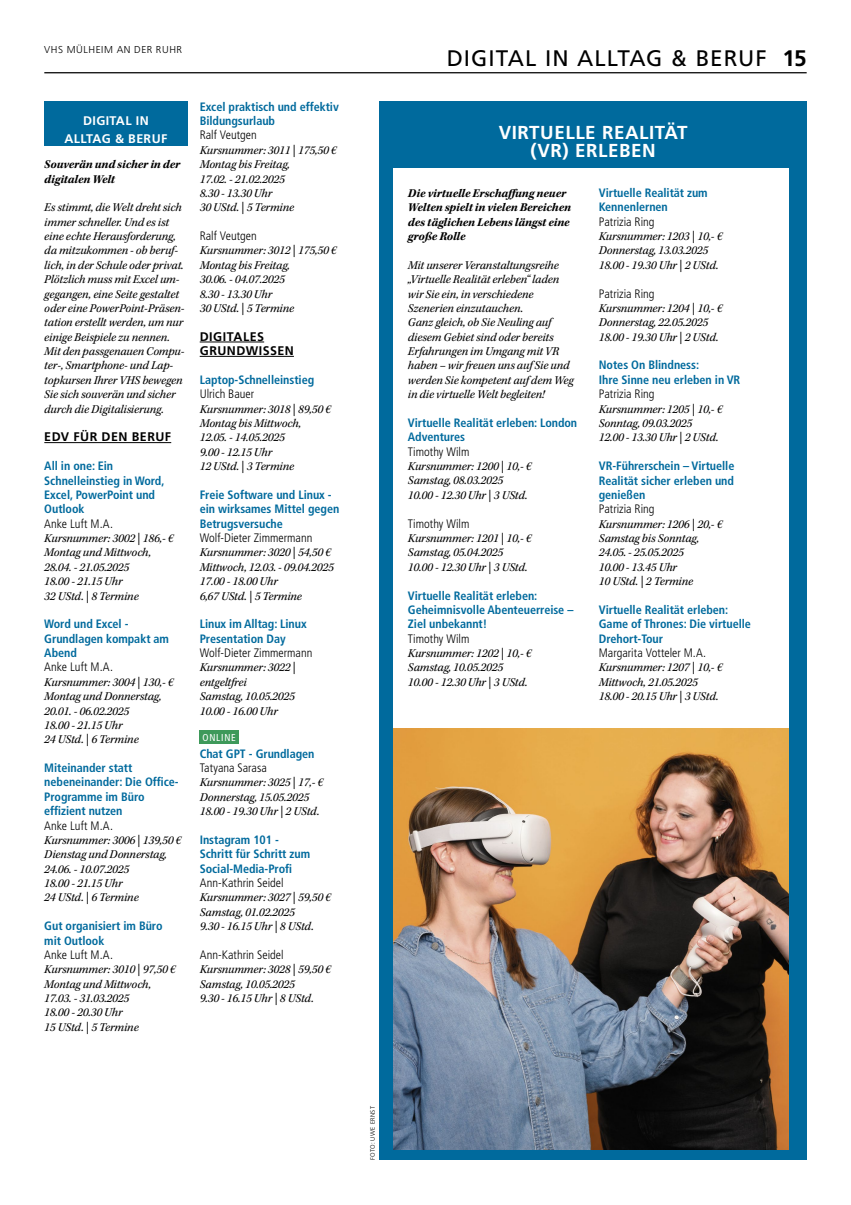
<style>
.page{position:relative;width:851px;height:1205px;background:#fff}
.page>*{position:absolute;margin:0;border:0;box-sizing:border-box;transform-origin:0 0}
.t1{font:22.5px "Frutiger LT Std";letter-spacing:.045em;color:#000}
.t2{font:700 18.75px/17.5px "Frutiger LT Std";letter-spacing:.03em;color:#fff;text-align:center}
.t3{font:700 12.5px/14.4px "Frutiger LT Std";letter-spacing:.04em;color:#000}
.t4{font:700 12.5px/17.5px "Frutiger LT Std";letter-spacing:.03em;color:#fff;text-align:center}
.t5{font:italic 12.25px/14.4px "Kepler Std";letter-spacing:-.01em;color:#000}
.t6{font:300 condensed 12.25px "Frutiger LT Std";color:#000}
.t7{font:italic 700 12.25px/14.4px "Kepler Std";letter-spacing:-.01em;color:#000}
.t8{font:700 condensed 12.12px/14.4px "Frutiger LT Std";letter-spacing:-.005em;color:#006a9d}
.t9{font:300 10px "Frutiger LT Std";letter-spacing:.06em;color:#000}
.t10{font:condensed 10px "Frutiger LT Std";letter-spacing:.075em;color:#fff}
.t11{font:300 6.25px "Frutiger LT Std";letter-spacing:.06em;color:#000}
.s1{font-weight:700}
</style>
<div class="page">
<hr style="left:44px;top:72px;width:762px;height:1px;background:#000">
<div style="left:44px;top:101px;width:143px;height:45px;background:#006a9d"></div>
<hr style="left:44px;top:442px;width:127px;height:1px;background:#000">
<div style="left:379px;top:101px;width:427px;height:1059px;background:#006a9d"></div>
<hr style="left:200px;top:342px;width:64px;height:1px;background:#000">
<hr style="left:200px;top:356px;width:94px;height:1px;background:#000">
<div style="left:200px;top:730px;width:39px;height:13px;background:#3e995a"></div>
<div style="left:393px;top:168px;width:395px;height:561px;background:#fff"></div>
<img style="left:393px;top:729px;width:395px;height:420px">
<p class="t9" style="left:44px;top:44px;width:139px">VHS MÜLHEIM AN DER RUHR</p>
<p class="t4" style="left:64px;top:112px;width:104px">DIGITAL IN<br>ALLTAG &amp; BERUF</p>
<p class="t7" style="left:44px;top:158px;width:137px">Souverän und sicher in der digitalen Welt</p>
<p class="t5" style="left:44px;top:201px;width:142px">Es stimmt, die Welt dreht sich immer schneller. Und es ist eine echte Herausforderung, da mitzukommen - ob beruf&shy;lich, in der Schule oder privat.<br>Plötzlich muss mit Excel um&shy;gegangen, eine Seite gestaltet oder eine PowerPoint-Präsen&shy;tation erstellt werden, um nur einige Beispiele zu nennen.<br>Mit den passgenauen Compu&shy;ter-, Smartphone- und Lap&shy;topkursen Ihrer VHS bewegen<br>Sie sich souverän und sicher durch die Digitalisierung.</p>
<p class="t3" style="left:44px;top:430px;width:128px">EDV FÜR DEN BERUF</p>
<p class="t8" style="left:44px;top:459px;width:122px">All in one: Ein<br>Schnelleinstieg in Word,<br>Excel, PowerPoint und<br>Outlook</p>
<p class="t6" style="left:44px;top:516px;width:70px">Anke Luft M.A.</p>
<p class="t5" style="left:44px;top:531px;width:131px">Kursnummer: 3002 | 186,- €<br>Montag und Mittwoch,<br>28.04. - 21.05.2025<br>18.00 - 21.15 Uhr<br>32 UStd. | 8 Termine</p>
<p class="t8" style="left:44px;top:617px;width:126px">Word und Excel -<br>Grundlagen kompakt am<br>Abend</p>
<p class="t6" style="left:44px;top:660px;width:70px">Anke Luft M.A.</p>
<p class="t5" style="left:44px;top:675px;width:131px">Kursnummer: 3004 | 130,- €<br>Montag und Donnerstag,<br>20.01. - 06.02.2025<br>18.00 - 21.15 Uhr<br>24 UStd. | 6 Termine</p>
<p class="t8" style="left:44px;top:761px;width:136px">Miteinander statt nebeneinander: Die Office-<br>Programme im Büro effizient nutzen</p>
<p class="t6" style="left:44px;top:818px;width:70px">Anke Luft M.A.</p>
<p class="t5" style="left:44px;top:833px;width:138px">Kursnummer: 3006 | 139,50 €<br>Dienstag und Donnerstag,<br>24.06. - 10.07.2025<br>18.00 - 21.15 Uhr<br>24 UStd. | 6 Termine</p>
<p class="t8" style="left:44px;top:919px;width:120px">Gut organisiert im Büro mit Outlook</p>
<p class="t6" style="left:44px;top:948px;width:70px">Anke Luft M.A.</p>
<p class="t5" style="left:44px;top:963px;width:133px">Kursnummer: 3010 | 97,50 €<br>Montag und Mittwoch,<br>17.03. - 31.03.2025<br>18.00 - 20.30 Uhr<br>15 UStd. | 5 Termine</p>
<p class="t8" style="left:200px;top:99px;width:141px">Excel praktisch und effektiv<br>Bildungsurlaub</p>
<p class="t6" style="left:200px;top:128px;width:59px">Ralf Veutgen</p>
<p class="t5" style="left:200px;top:143px;width:138px">Kursnummer: 3011 | 175,50 €<br>Montag bis Freitag,<br>17.02. - 21.02.2025<br>8.30 - 13.30 Uhr<br>30 UStd. | 5 Termine</p>
<p class="t6" style="left:200px;top:229px;width:59px">Ralf Veutgen</p>
<p class="t5" style="left:200px;top:244px;width:138px">Kursnummer: 3012 | 175,50 €<br>Montag bis Freitag,<br>30.06. - 04.07.2025<br>8.30 - 13.30 Uhr<br>30 UStd. | 5 Termine</p>
<p class="t3" style="left:200px;top:329px;width:96px">DIGITALES<br>GRUNDWISSEN</p>
<p class="t8" style="left:200px;top:372px;width:116px">Laptop-Schnelleinstieg</p>
<p class="t6" style="left:200px;top:387px;width:56px">Ulrich Bauer</p>
<p class="t5" style="left:200px;top:402px;width:133px">Kursnummer: 3018 | 89,50 €<br>Montag bis Mittwoch,<br>12.05. - 14.05.2025<br>9.00 - 12.15 Uhr<br>12 UStd. | 3 Termine</p>
<p class="t8" style="left:200px;top:487px;width:141px">Freie Software und Linux - ein wirksames Mittel gegen<br>Betrugsversuche</p>
<p class="t6" style="left:200px;top:531px;width:114px">Wolf-Dieter Zimmermann</p>
<p class="t5" style="left:200px;top:546px;width:136px">Kursnummer: 3020 | 54,50 €<br>Mittwoch, 12.03. - 09.04.2025<br>17.00 - 18.00 Uhr<br>6,67 UStd. | 5 Termine</p>
<p class="t8" style="left:200px;top:617px;width:108px">Linux im Alltag: Linux<br>Presentation Day</p>
<p class="t6" style="left:200px;top:646px;width:114px">Wolf-Dieter Zimmermann</p>
<p class="t5" style="left:200px;top:661px;width:98px">Kursnummer: 3022 | entgeltfrei<br>Samstag, 10.05.2025<br>10.00 - 16.00 Uhr</p>
<p class="t10" style="left:202px;top:731px;width:35px">ONLINE</p>
<p class="t8" style="left:200px;top:746px;width:116px">Chat GPT - Grundlagen</p>
<p class="t6" style="left:200px;top:761px;width:69px">Tatyana Sarasa</p>
<p class="t5" style="left:200px;top:776px;width:125px">Kursnummer: 3025 | 17,- €<br>Donnerstag, 15.05.2025<br>18.00 - 19.30 Uhr | 2 UStd.</p>
<p class="t8" style="left:200px;top:832px;width:112px">Instagram 101 -<br>Schritt für Schritt zum<br>Social-Media-Profi</p>
<p class="t6" style="left:200px;top:876px;width:85px">Ann-Kathrin Seidel</p>
<p class="t5" style="left:200px;top:891px;width:133px">Kursnummer: 3027 | 59,50 €<br>Samstag, 01.02.2025<br>9.30 - 16.15 Uhr | 8 UStd.</p>
<p class="t6" style="left:200px;top:948px;width:85px">Ann-Kathrin Seidel</p>
<p class="t5" style="left:200px;top:963px;width:133px">Kursnummer: 3028 | 59,50 €<br>Samstag, 10.05.2025<br>9.30 - 16.15 Uhr | 8 UStd.</p>
<p class="t11" style="left:369px;top:1160px;width:56px;rotate:-90deg">FOTO: UWE ERNST</p>
<h1 class="t1" style="left:446px;top:45px;width:361px">DIGITAL IN ALLTAG &amp; BERUF <span class="s1">15</span></h1>
<h2 class="t2" style="left:498px;top:124px;width:190px">VIRTUELLE REALITÄT (VR) ERLEBEN</h2>
<p class="t7" style="left:408px;top:186px;width:165px">Die virtuelle Erschaffung neuer<br>Welten spielt in vielen Bereichen des täglichen Lebens längst eine große Rolle</p>
<p class="t5" style="left:408px;top:258px;width:167px">Mit unserer Veranstaltungsreihe „Virtuelle Realität erleben“ laden wir Sie ein, in verschiedene<br>Szenerien einzutauchen.<br>Ganz gleich, ob Sie Neuling auf diesem Gebiet sind oder bereits<br>Erfahrungen im Umgang mit VR haben – wir freuen uns auf Sie und werden Sie kompetent auf dem Weg in die virtuelle Welt begleiten!</p>
<p class="t8" style="left:408px;top:416px;width:171px">Virtuelle Realität erleben: London<br>Adventures</p>
<p class="t6" style="left:408px;top:444px;width:63px">Timothy Wilm</p>
<p class="t5" style="left:408px;top:459px;width:125px">Kursnummer: 1200 | 10,- €<br>Samstag, 08.03.2025<br>10.00 - 12.30 Uhr | 3 UStd.</p>
<p class="t6" style="left:408px;top:516px;width:63px">Timothy Wilm</p>
<p class="t5" style="left:408px;top:531px;width:125px">Kursnummer: 1201 | 10,- €<br>Samstag, 05.04.2025<br>10.00 - 12.30 Uhr | 3 UStd.</p>
<p class="t8" style="left:408px;top:588px;width:167px">Virtuelle Realität erleben:<br>Geheimnisvolle Abenteuerreise –<br>Ziel unbekannt!</p>
<p class="t6" style="left:408px;top:631px;width:63px">Timothy Wilm</p>
<p class="t5" style="left:408px;top:646px;width:125px">Kursnummer: 1202 | 10,- €<br>Samstag, 10.05.2025<br>10.00 - 12.30 Uhr | 3 UStd.</p>
<p class="t8" style="left:598px;top:186px;width:110px">Virtuelle Realität zum<br>Kennenlernen</p>
<p class="t6" style="left:598px;top:214px;width:57px">Patrizia Ring</p>
<p class="t5" style="left:598px;top:229px;width:125px">Kursnummer: 1203 | 10,- €<br>Donnerstag, 13.03.2025<br>18.00 - 19.30 Uhr | 2 UStd.</p>
<p class="t6" style="left:598px;top:286px;width:57px">Patrizia Ring</p>
<p class="t5" style="left:598px;top:301px;width:125px">Kursnummer: 1204 | 10,- €<br>Donnerstag, 22.05.2025<br>18.00 - 19.30 Uhr | 2 UStd.</p>
<p class="t8" style="left:598px;top:358px;width:143px">Notes On Blindness:<br>Ihre Sinne neu erleben in VR</p>
<p class="t6" style="left:598px;top:387px;width:57px">Patrizia Ring</p>
<p class="t5" style="left:598px;top:402px;width:125px">Kursnummer: 1205 | 10,- €<br>Sonntag, 09.03.2025<br>12.00 - 13.30 Uhr | 2 UStd.</p>
<p class="t8" style="left:598px;top:459px;width:137px;text-align:justify">VR-Führerschein – Virtuelle Realität sicher erleben und genießen</p>
<p class="t6" style="left:598px;top:502px;width:57px">Patrizia Ring</p>
<p class="t5" style="left:598px;top:517px;width:125px">Kursnummer: 1206 | 20,- €<br>Samstag bis Sonntag,<br>24.05. - 25.05.2025<br>10.00 - 13.45 Uhr<br>10 UStd. | 2 Termine</p>
<p class="t8" style="left:598px;top:602px;width:154px">Virtuelle Realität erleben:<br>Game of Thrones: Die virtuelle<br>Drehort-Tour</p>
<p class="t6" style="left:598px;top:646px;width:109px">Margarita Votteler M.A.</p>
<p class="t5" style="left:598px;top:661px;width:125px">Kursnummer: 1207 | 10,- €<br>Mittwoch, 21.05.2025<br>18.00 - 20.15 Uhr | 3 UStd.</p>
</div>
